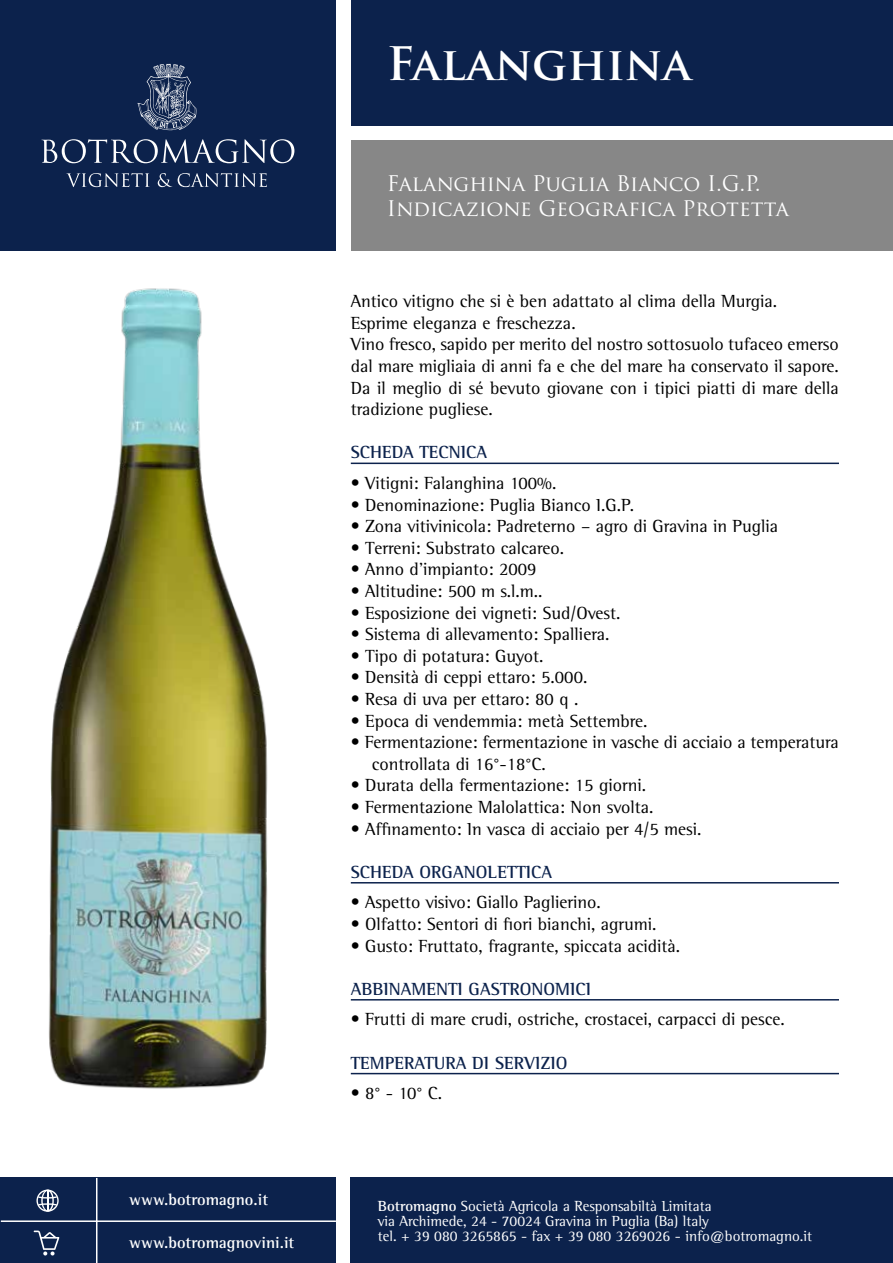
<style>
.page{position:relative;width:893px;height:1263px;background:#fff}
.page>*{position:absolute;margin:0;border:0;box-sizing:border-box;transform-origin:0 0}
.t1{font:700 45px "Trajan Pro";color:#fff}
.t2{font:21px/25.2px "Trajan Pro";color:#fff}
.t3{font:18px/21.6px "Rotis Semi Serif";color:#000}
.t4{font:700 18px "Rotis Semi Serif";color:#0c224c}
.t5{font:700 16.5px "Rotis Semi Serif";color:#fff}
.t6{font:15px/15px "Rotis Semi Serif";color:#fff}
.s1{font-weight:700}
</style>
<div class="page">
<div style="left:0;top:0;width:336px;height:251px;background:#0c224c"></div>
<div style="left:0;top:1178px;width:336px;height:85px;background:#0c224c"></div>
<div style="left:351px;top:1178px;width:542px;height:85px;background:#0c224c"></div>
<div style="left:351px;top:0;width:542px;height:125px;background:#0c224c"></div>
<div style="left:351px;top:140px;width:542px;height:111px;background:#878787"></div>
<svg style="left:34px;top:1230px;width:25px;height:25px"></svg>
<svg style="left:36px;top:1189px;width:23px;height:23px"></svg>
<hr style="left:96px;top:1178px;width:1px;height:85px;background:#fff">
<hr style="left:1px;top:1220px;width:335px;height:2px;background:#fff">
<svg style="left:138px;top:64px;width:58px;height:66px"></svg>
<svg style="left:41px;top:139px;width:253px;height:24px"></svg>
<svg style="left:66px;top:173px;width:84px;height:14px"></svg>
<svg style="left:158px;top:173px;width:14px;height:14px"></svg>
<svg style="left:178px;top:173px;width:89px;height:14px"></svg>
<hr style="left:351px;top:463px;width:488px;height:1px;background:#0c224c">
<hr style="left:351px;top:882px;width:488px;height:1px;background:#0c224c">
<hr style="left:351px;top:999px;width:488px;height:1px;background:#0c224c">
<hr style="left:351px;top:1073px;width:488px;height:1px;background:#0c224c">
<img style="left:48px;top:288px;width:220px;height:801px">
<p class="t5" style="left:129px;top:1190px;width:140px">www.botromagno.it</p>
<p class="t5" style="left:129px;top:1232px;width:167px">www.botromagnovini.it</p>
<h1 class="t1" style="left:387px;top:35px;width:306px">Falanghina</h1>
<p class="t2" style="left:387px;top:170px;width:403px">Falanghina Puglia Bianco I.G.P.<br>Indicazione Geografica Protetta</p>
<p class="t3" style="left:351px;top:290px;width:490px">Antico vitigno che si è ben adattato al clima della Murgia.<br>Esprime eleganza e freschezza.<br>Vino fresco, sapido per merito del nostro sottosuolo tufaceo emerso dal mare migliaia di anni fa e che del mare ha conservato il sapore.<br>Da il meglio di sé bevuto giovane con i tipici piatti di mare della tradizione pugliese.</p>
<p class="t4" style="left:351px;top:441px;width:138px">SCHEDA TECNICA</p>
<p class="t3" style="left:351px;top:472px;width:207px">• Vitigni: Falanghina 100%.</p>
<p class="t3" style="left:351px;top:494px;width:285px">• Denominazione: Puglia Bianco I.G.P.</p>
<p class="t3" style="left:351px;top:515px;width:429px">• Zona vitivinicola: Padreterno – agro di Gravina in Puglia</p>
<p class="t3" style="left:351px;top:537px;width:215px">• Terreni: Substrato calcareo.</p>
<p class="t3" style="left:351px;top:558px;width:187px">• Anno d’impianto: 2009</p>
<p class="t3" style="left:351px;top:580px;width:193px">• Altitudine: 500 m s.l.m..</p>
<p class="t3" style="left:351px;top:602px;width:271px">• Esposizione dei vigneti: Sud/Ovest.</p>
<p class="t3" style="left:351px;top:623px;width:260px">• Sistema di allevamento: Spalliera.</p>
<p class="t3" style="left:351px;top:645px;width:194px">• Tipo di potatura: Guyot.</p>
<p class="t3" style="left:351px;top:666px;width:238px">• Densità di ceppi ettaro: 5.000.</p>
<p class="t3" style="left:351px;top:688px;width:229px">• Resa di uva per ettaro: 80 q .</p>
<p class="t3" style="left:351px;top:710px;width:298px">• Epoca di vendemmia: metà Settembre.</p>
<p class="t3" style="left:372px;top:731px;width:469px;text-indent:-21px">• Fermentazione: fermentazione in vasche di acciaio a temperatura controllata di 16°-18°C.</p>
<p class="t3" style="left:351px;top:774px;width:297px">• Durata della fermentazione: 15 giorni.</p>
<p class="t3" style="left:351px;top:796px;width:304px">• Fermentazione Malolattica: Non svolta.</p>
<p class="t3" style="left:351px;top:818px;width:352px">• Affinamento: In vasca di acciaio per 4/5 mesi.</p>
<p class="t4" style="left:351px;top:861px;width:203px">SCHEDA ORGANOLETTICA</p>
<p class="t3" style="left:351px;top:891px;width:251px">• Aspetto visivo: Giallo Paglierino.</p>
<p class="t3" style="left:351px;top:913px;width:307px">• Olfatto: Sentori di fiori bianchi, agrumi.</p>
<p class="t3" style="left:351px;top:935px;width:331px">• Gusto: Fruttato, fragrante, spiccata acidità.</p>
<p class="t4" style="left:351px;top:978px;width:242px">ABBINAMENTI GASTRONOMICI</p>
<p class="t3" style="left:351px;top:1008px;width:435px">• Frutti di mare crudi, ostriche, crostacei, carpacci di pesce.</p>
<p class="t4" style="left:351px;top:1052px;width:218px">TEMPERATURA DI SERVIZIO</p>
<p class="t3" style="left:351px;top:1082px;width:93px">• 8° - 10° C.</p>
<p class="t6" style="left:378px;top:1198px;width:436px"><span class="s1">Botromagno</span> Società Agricola a Responsabiltà Limitata<br>via Archimede, 24 - 70024 Gravina in Puglia (Ba) ltaly<br>tel. + 39 080 3265865 - fax + 39 080 3269026 - info@botromagno.it</p>
</div>
